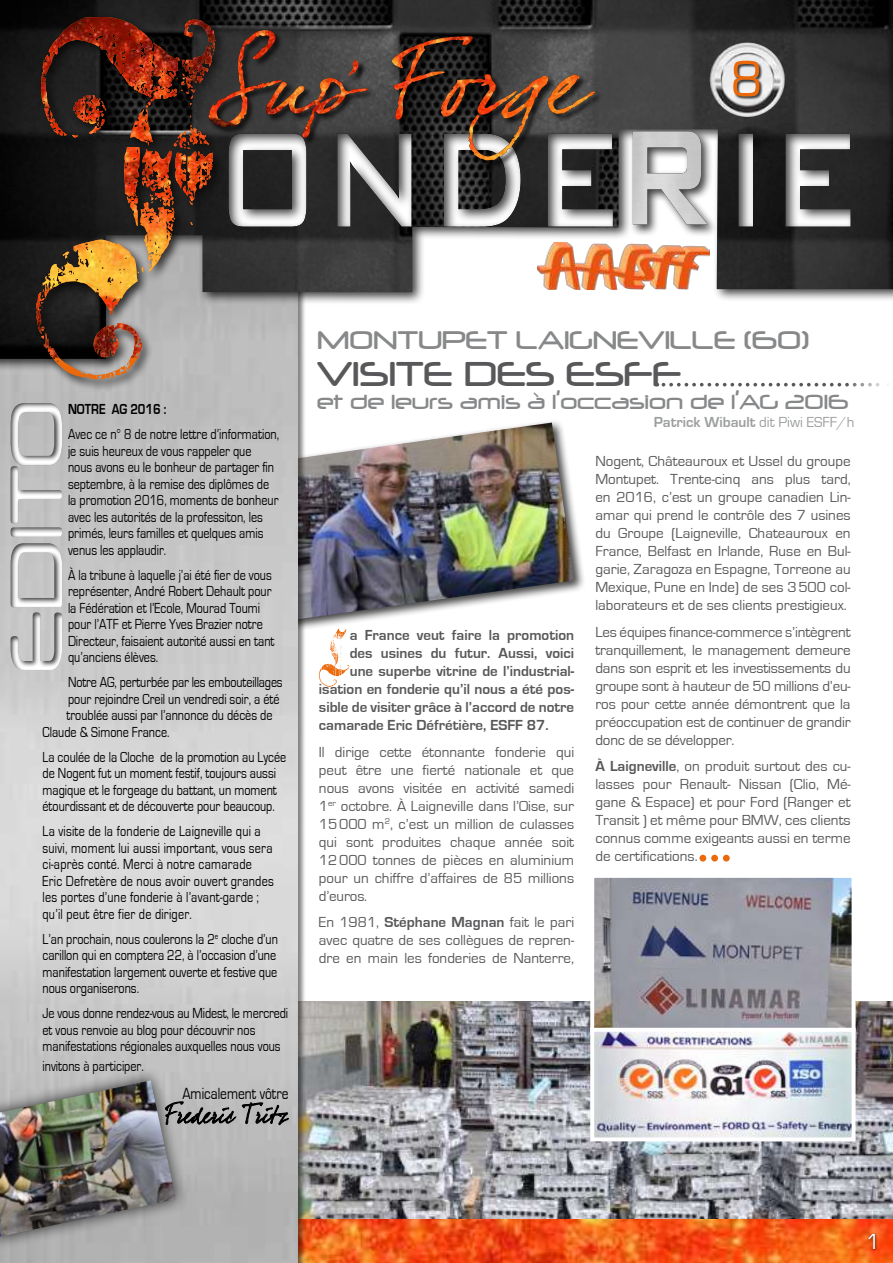
<style>
.page{position:relative;width:893px;height:1263px;background:#fff}
.page>*{position:absolute;margin:0;border:0;box-sizing:border-box;transform-origin:0 0}
.t1{font:86.4px "Neuropol";color:#fff}
.t2{font:61.5px "A Gothique Time";color:#eb690b}
.t3{font:52.5px "Eurostile";color:#eb690b}
.t4{font:40.5px "Neuropol";color:#58585a}
.t5{font:30px "Neuropol";color:#87888a}
.t6{font:24px "Neuropol";color:#87888a}
.t7{font:22.5px "Eurostile";color:#fff}
.t8{font:16.65px "Eurostile";color:#000;scale:.81 1}
.t9{font:15px/18px "Eurostile";color:#58585a;text-align:justify}
.t10{font:15px/16.5px "Eurostile";color:#000;scale:.81 1}
.t11{font:15px/16.5px "Eurostile";letter-spacing:.02em;color:#000;scale:.81 1}
.t12{font:700 15px "Eurostile";color:#58585a}
.t13{font:700 15px "Eurostile";color:#9c9e9f}
.t14{font:700 15px "Eurostile";color:#000;scale:.81 1}
.s1{font-weight:400}
.s2{font-weight:700}
</style>
<div class="page">
<img style="left:307px;top:1001px;width:586px;height:219px">
<div style="left:261px;top:419px;width:325px;height:214px;background:#000;opacity:.75"></div>
<img style="left:307px;top:423px;width:267px;height:198px">
<img style="left:588px;top:877px;width:269px;height:266px">
<img style="left:307px;top:1220px;width:586px;height:43px">
<div style="left:0;top:230px;width:307px;height:1033px;background:#000;opacity:.5"></div>
<img style="left:0;top:372px;width:298px;height:891px">
<div style="left:0;top:0;width:893px;height:372px;background:#000;opacity:.75"></div>
<img style="left:0;top:0;width:893px;height:359px">
<div style="left:32px;top:13px;width:195px;height:379px;background:#000;opacity:.75"></div>
<img style="left:36px;top:17px;width:180px;height:362px">
<img style="left:41px;top:17px;width:81px;height:90px">
<div style="left:226px;top:133px;width:626px;height:95px;background:#000;opacity:.75"></div>
<div style="left:629px;top:127px;width:90px;height:110px;background:#000;opacity:.75"></div>
<img style="left:633px;top:131px;width:75px;height:93px">
<img style="left:710px;top:43px;width:75px;height:74px;border-radius:37px">
<img style="left:537px;top:242px;width:173px;height:47px">
<div style="left:733px;top:61px;width:31px;height:39px;background:#000;opacity:.75"></div>
<div style="left:0;top:269px;width:82px;height:410px;background:#000;opacity:.75"></div>
<div style="left:209px;top:30px;width:394px;height:139px;background:#000;opacity:.75"></div>
<svg style="left:209px;top:30px;width:386px;height:130px"></svg>
<img style="left:209px;top:32px;width:73px;height:95px">
<svg style="left:348px;top:60px;width:19px;height:24px"></svg>
<img style="left:347px;top:60px;width:12px;height:16px">
<div style="left:867px;top:1233px;width:11px;height:18px;background:#000;opacity:.75"></div>
<div style="left:0;top:1067px;width:189px;height:183px;background:#000;opacity:.75"></div>
<img style="left:0;top:1080px;width:176px;height:156px">
<svg style="left:663px;top:383px;width:225px;height:4px"></svg>
<svg style="left:165px;top:1101px;width:124px;height:25px"></svg>
<div style="left:699px;top:855px;width:7px;height:6px;background:#eb690b;border-radius:50%"></div>
<div style="left:711px;top:855px;width:7px;height:6px;background:#eb690b;border-radius:50%"></div>
<div style="left:723px;top:855px;width:7px;height:6px;background:#eb690b;border-radius:50%"></div>
<h3 class="t3" style="left:731px;top:50px;width:34px">8</h3>
<h1 class="t1" style="left:-10px;top:672px;width:274px;rotate:-90deg">EDITO</h1>
<p class="t14" style="left:68px;top:401px;width:123px">Notre AG 2016 :</p>
<p class="t10" style="left:68px;top:426px;width:262px">Avec ce n° 8 de notre lettre d’information, je suis heureux de vous rappeler que nous avons eu le bonheur de partager fin septembre, à la remise des diplômes de la promotion 2016, moments de bonheur avec les autorités de la professiton, les primés, leurs familles et quelques amis venus les applaudir.</p>
<p class="t10" style="left:68px;top:567px;width:256px">À la tribune à laquelle j’ai été fier de vous représenter, André Robert Dehault pour la Fédération et l’Ecole, Mourad Toumi pour l’ATF et Pierre Yves Brazier notre Directeur, faisaient autorité aussi en tant qu’anciens élèves.</p>
<p class="t10" style="left:68px;top:674px;width:267px">Notre AG, perturbée par les embouteillages</p>
<p class="t10" style="left:68px;top:691px;width:263px">pour rejoindre Creil un vendredi soir, a été</p>
<p class="t10" style="left:67px;top:707px;width:256px">troublée aussi par l’annonce du décès de</p>
<p class="t10" style="left:43px;top:724px;width:158px">Claude &amp; Simone France.</p>
<p class="t10" style="left:43px;top:749px;width:302px">La coulée de la Cloche de la promotion au Lycée de Nogent fut un moment festif, toujours aussi magique et le forgeage du battant, un moment étourdissant et de découverte pour beaucoup.</p>
<p class="t11" style="left:43px;top:823px;width:287px">La visite de la fonderie de Laigneville qui a suivi, moment lui aussi important, vous sera ci-après conté. Merci à notre camarade Eric Defretère de nous avoir ouvert grandes les portes d’une fonderie à l’avant-garde ; qu’il peut être fier de diriger.</p>
<p class="t10" style="left:43px;top:931px;width:292px;text-align:justify">L’an prochain, nous coulerons la 2<sup>e</sup> cloche d’un carillon qui en comptera 22, à l’occasion d’une manifestation largement ouverte et festive que nous organiserons.</p>
<p class="t10" style="left:43px;top:1005px;width:305px">Je vous donne rendez-vous au Midest, le mercredi et vous renvoie au blog pour découvrir nos manifestations régionales auxquelles nous vous</p>
<p class="t10" style="left:43px;top:1058px;width:127px">invitons à participer.</p>
<p class="t8" style="left:182px;top:1084px;width:133px">Amicalement vôtre</p>
<h3 class="t5" style="left:317px;top:324px;width:494px">Montupet Laigneville (60)</h3>
<h3 class="t4" style="left:317px;top:353px;width:366px">Visite des ESFF</h3>
<h3 class="t6" style="left:317px;top:389px;width:533px">et de leurs amis à l’occasion de l’AG 2016</h3>
<p class="t13" style="left:654px;top:414px;width:202px">Patrick Wibault <span class="s1">dit Piwi esff/h</span></p>
<h2 class="t2" style="left:323px;top:627px;width:26px">L</h2>
<p class="t12" style="left:350px;top:627px;width:226px">a France veut faire la promotion</p>
<p class="t12" style="left:350px;top:645px;width:226px">des usines du futur. Aussi, voici</p>
<p class="t12" style="left:350px;top:663px;width:226px">une superbe vitrine de l’industrial-</p>
<p class="t12" style="left:319px;top:681px;width:257px">isation en fonderie qu’il nous a été pos-</p>
<p class="t12" style="left:319px;top:699px;width:257px">sible de visiter grâce à l’accord de notre</p>
<p class="t12" style="left:319px;top:717px;width:231px">camarade Eric Défrétière, ESFF 87.</p>
<p class="t9" style="left:319px;top:743px;width:257px">Il dirige cette étonnante fonderie qui peut être une fierté nationale et que nous avons visitée en activité samedi 1<sup>er</sup> octobre. À Laigneville dans l’Oise, sur 15000 m<sup>2</sup>, c’est un million de culasses qui sont produites chaque année soit 12000 tonnes de pièces en aluminium pour un chiffre d’affaires de 85 millions d’euros.</p>
<p class="t9" style="left:319px;top:913px;width:257px">En 1981, <span class="s2">Stéphane Magnan</span> fait le pari avec quatre de ses collègues de repren&shy;dre en main les fonderies de Nanterre,</p>
<p class="t9" style="left:595px;top:452px;width:257px">Nogent, Châteauroux et Ussel du groupe Montupet. Trente-cinq ans plus tard, en 2016, c’est un groupe canadien Lin&shy;amar qui prend le contrôle des 7 usines du Groupe (Laigneville, Chateauroux en France, Belfast en Irlande, Ruse en Bul&shy;garie, Zaragoza en Espagne, Torreone au Mexique, Pune en Inde) de ses 3500 col&shy;laborateurs et de ses clients prestigieux.</p>
<p class="t9" style="left:595px;top:623px;width:257px">Les équipes finance-commerce s’intègrent tranquillement, le management demeure dans son esprit et les investissements du groupe sont à hauteur de 50 millions d’eu&shy;ros pour cette année démontrent que la préoccupation est de continuer de grandir donc de se développer.</p>
<p class="t9" style="left:595px;top:757px;width:257px"><span class="s2">À Laigneville</span>, on produit surtout des cu&shy;lasses pour Renault- Nissan (Clio, Mé&shy;gane &amp; Espace) et pour Ford (Ranger et Transit ) et même pour BMW, ces clients connus comme exigeants aussi en terme de certifications.</p>
<h3 class="t7" style="left:866px;top:1229px;width:15px">1</h3>
</div>
